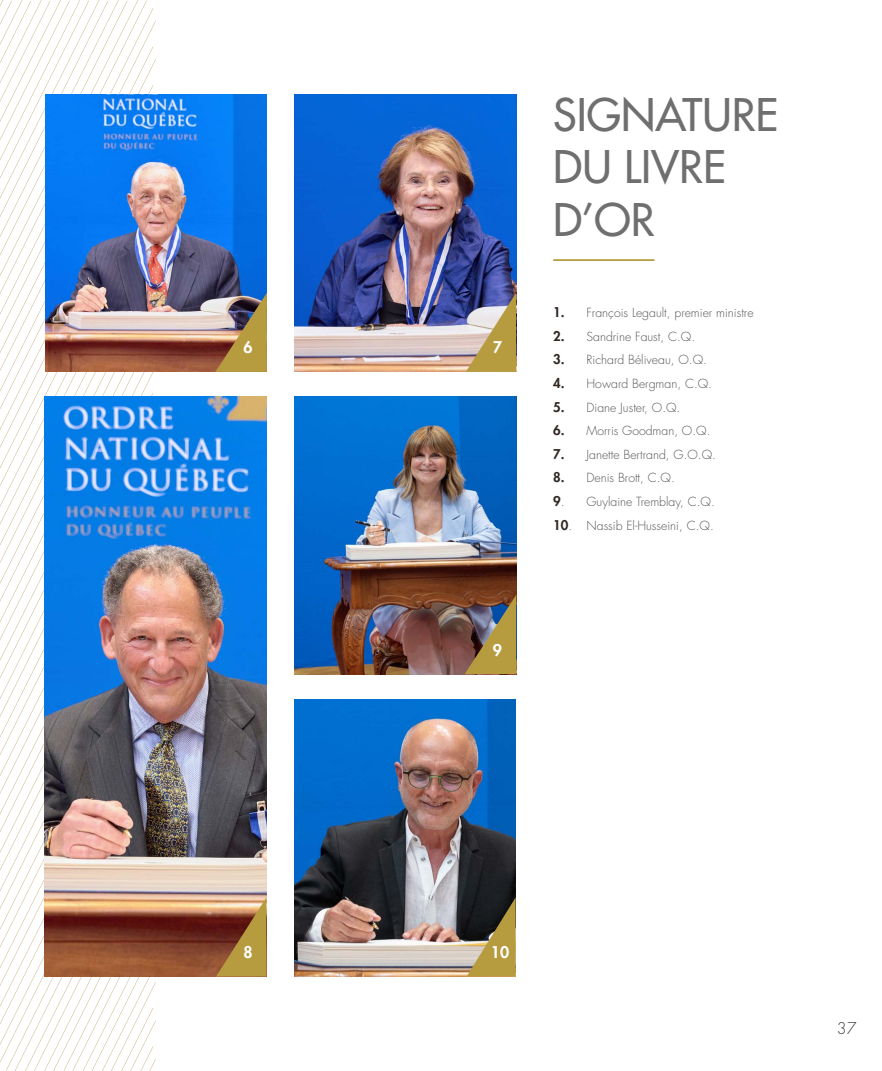
<style>
.page{position:relative;width:882px;height:1071px;background:#fff}
.page>*{position:absolute;margin:0;border:0;box-sizing:border-box;transform-origin:0 0}
.t1{font:500 43.75px/52.5px "Futura Std";color:#706f6f}
.t2{font:800 15.75px "Futura Std";color:#fff}
.t3{font:300 15.75px "Futura Std";color:#3c3c3b}
.t4{font:300 12.25px "Futura Std";color:#575756}
.s1{font-weight:800;font-size:13.12px;color:#2f2722}
</style>
<div class="page">
<svg style="left:0;top:277px;width:45px;height:38px"></svg>
<svg style="left:0;top:315px;width:45px;height:39px"></svg>
<svg style="left:0;top:354px;width:153px;height:38px"></svg>
<svg style="left:0;top:392px;width:153px;height:39px"></svg>
<svg style="left:0;top:431px;width:45px;height:38px"></svg>
<svg style="left:0;top:469px;width:45px;height:39px"></svg>
<svg style="left:0;top:508px;width:45px;height:38px"></svg>
<svg style="left:0;top:546px;width:45px;height:39px"></svg>
<svg style="left:0;top:585px;width:45px;height:38px"></svg>
<svg style="left:0;top:623px;width:45px;height:38px"></svg>
<svg style="left:0;top:661px;width:45px;height:39px"></svg>
<svg style="left:0;top:700px;width:45px;height:38px"></svg>
<svg style="left:0;top:738px;width:45px;height:307px"></svg>
<svg style="left:6px;top:777px;width:39px;height:294px"></svg>
<svg style="left:25px;top:815px;width:131px;height:256px"></svg>
<svg style="left:0;top:0;width:128px;height:256px"></svg>
<img style="left:295px;top:397px;width:221px;height:277px">
<img style="left:45px;top:397px;width:221px;height:579px">
<img style="left:294px;top:699px;width:222px;height:277px">
<img style="left:45px;top:94px;width:222px;height:278px">
<img style="left:295px;top:94px;width:221px;height:278px">
<svg style="left:465px;top:595px;width:51px;height:79px"></svg>
<img style="left:215px;top:293px;width:52px;height:79px">
<svg style="left:216px;top:897px;width:50px;height:79px"></svg>
<svg style="left:466px;top:293px;width:50px;height:79px"></svg>
<svg style="left:467px;top:897px;width:49px;height:79px"></svg>
<hr style="left:553px;top:259px;width:101px;height:2px;background:#b79b3f">
<p class="t2" style="left:243px;top:338px;width:11px">6</p>
<p class="t2" style="left:493px;top:338px;width:11px">7</p>
<p class="t2" style="left:493px;top:640px;width:11px">9</p>
<h1 class="t1" style="left:553px;top:88px;width:227px">SIGNATURE<br>DU LIVRE<br>D’OR</h1>
<p class="t4" style="left:553px;top:305px;width:202px"><span class="s1">1.</span> François Legault, premier ministre</p>
<p class="t4" style="left:553px;top:329px;width:143px"><span class="s1">2.</span> Sandrine Faust, C.Q.</p>
<p class="t4" style="left:553px;top:352px;width:155px"><span class="s1">3.</span> Richard Béliveau, O.Q.</p>
<p class="t4" style="left:553px;top:376px;width:160px"><span class="s1">4.</span> Howard Bergman, C.Q.</p>
<p class="t4" style="left:553px;top:400px;width:129px"><span class="s1">5.</span> Diane Juster, O.Q.</p>
<p class="t4" style="left:553px;top:423px;width:159px"><span class="s1">6.</span> Morris Goodman, O.Q.</p>
<p class="t4" style="left:553px;top:447px;width:164px"><span class="s1">7.</span> Janette Bertrand, G.O.Q.</p>
<p class="t4" style="left:553px;top:470px;width:123px"><span class="s1">8.</span> Denis Brott, C.Q.</p>
<p class="t4" style="left:553px;top:494px;width:163px"><span class="s1">9</span>. Guylaine Tremblay, C.Q.</p>
<p class="t4" style="left:553px;top:518px;width:162px"><span class="s1">10</span>. Nassib El-Husseini, C.Q.</p>
<p class="t2" style="left:243px;top:942px;width:11px">8</p>
<p class="t2" style="left:491px;top:942px;width:20px">10</p>
<p class="t3" style="left:837px;top:1018px;width:21px">37</p>
</div>
